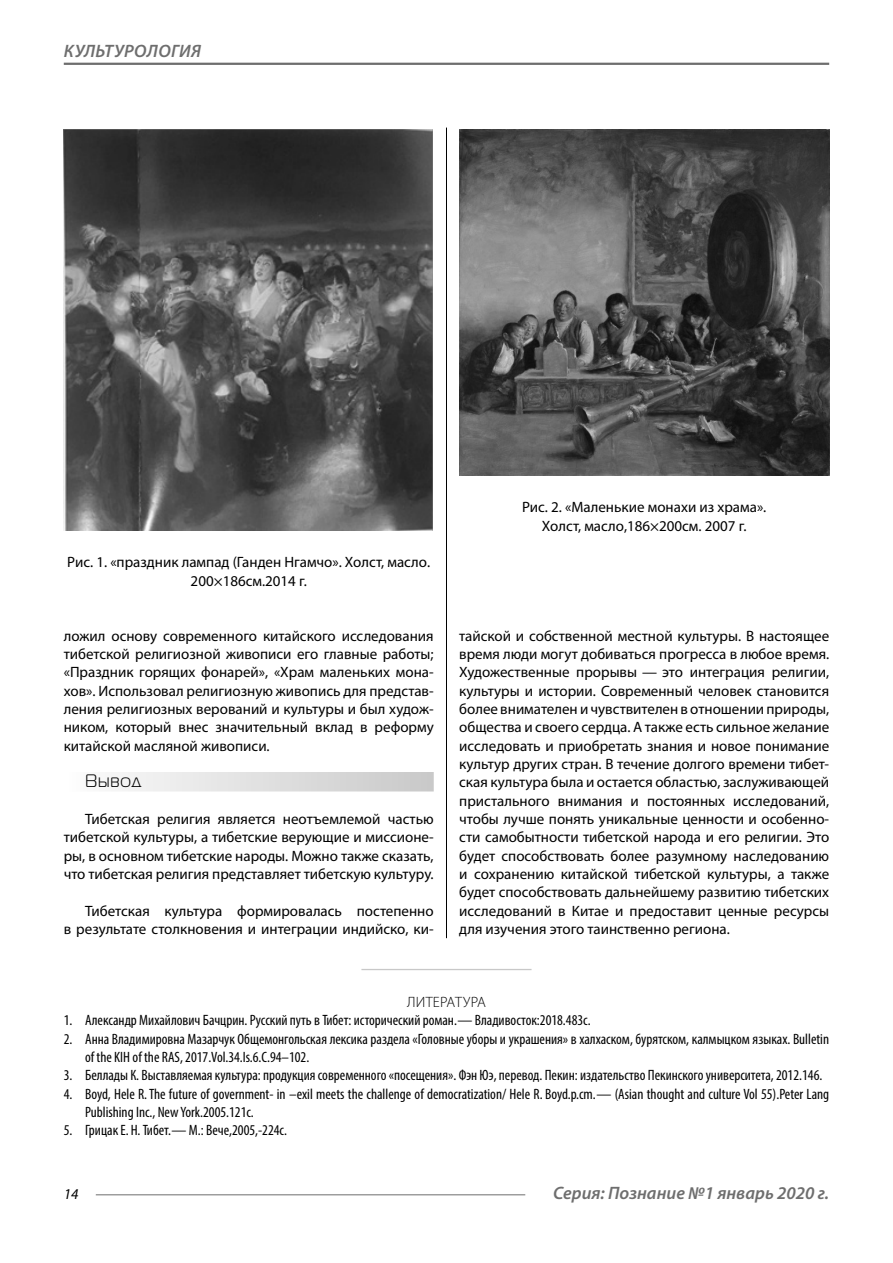
<style>
.page{position:relative;width:893px;height:1263px;background:#fff}
.page>*{position:absolute;margin:0;border:0;box-sizing:border-box;transform-origin:0 0}
.t1{font:italic 600 18px "Myriad Pro";color:#6e6e6e}
.Subheader{font:18px "Magistral C";letter-spacing:.05em;color:#000}
.Normal{font:15px/18.3px "Myriad Pro";color:#000;text-align:justify}
.t2{font:condensed 15px/18.3px "Myriad Pro";color:#000}
.podpis{font:15px/18.3px "Myriad Pro";color:#000;text-align:center}
.Literature{font:300 15px "Myriad Pro";letter-spacing:.02em;color:#000}
.t3{font:italic 15px "Myriad Pro";color:#000}
</style>
<div class="page">
<hr style="left:446px;top:128px;width:1px;height:1007px;background:#000">
<div style="left:64px;top:772px;width:370px;height:19px;background:linear-gradient(to right,#fdfdfd,#c8c8c8)"></div>
<div style="left:361px;top:969px;width:170px;height:6px;background:#c8c8c8"></div>
<div style="left:64px;top:970px;width:765px;height:293px;background:#fff"></div>
<img style="left:64px;top:129px;width:369px;height:402px">
<img style="left:459px;top:129px;width:370px;height:347px">
<hr style="left:64px;top:63px;width:765px;height:2px;background:#6e6e6e">
<hr style="left:96px;top:1194px;width:429px;height:1px;background:#6e6e6e">
<p class="t1" style="left:64px;top:39px;width:73px">Культурологи</p>
<p class="t1" style="left:191px;top:39px;width:11px">я</p>
<p class="podpis" style="left:67px;top:553px;width:364px">Рис. 1. «праздник лампад (Ганден Нгамчо». Холст, масло.<br>200×186см.2014 г.</p>
<p class="Normal" style="left:64px;top:626px;width:371px">ложил основу современного китайского исследования тибетской религиозной живописи его главные работы; «Праздник горящих фонарей», «Храм маленьких мона&shy;хов». Использовал религиозную живопись для представ&shy;ления религиозных верований и культуры и был худож&shy;ником, который внес значительный вклад в реформу китайской масляной живописи.</p>
<p class="Subheader" style="left:85px;top:771px;width:58px">Вывод</p>
<p class="Normal" style="left:64px;top:809px;width:371px;text-indent:21px">Тибетская религия является неотъемлемой частью тибетской культуры, а тибетские верующие и миссионе&shy;ры, в основном тибетские народы. Можно также сказать, что тибетская религия представляет тибетскую культуру.</p>
<p class="Normal" style="left:64px;top:901px;width:371px;text-align:right">Тибетская культура формировалась постепенно<br>в результате столкновения и интеграции индийско, ки-</p>
<p class="podpis" style="left:522px;top:498px;width:246px">Рис. 2. «Маленькие монахи из храма».<br>Холст, масло,186×200см. 2007 г.</p>
<p class="Normal" style="left:459px;top:626px;width:371px">тайской и собственной местной культуры. В настоящее время люди могут добиваться прогресса в любое время.<br>Художественные прорывы — это интеграция религии, культуры и истории. Современный человек становится более внимателен и чувствителен в отношении природы, общества и своего сердца. А также есть сильное желание исследовать и приобретать знания и новое понимание культур других стран. В течение долгого времени тибет&shy;ская культура была и остается областью, заслуживающей пристального внимания и постоянных исследований, чтобы лучше понять уникальные ценности и особенно&shy;сти самобытности тибетской народа и его религии. Это будет способствовать более разумному наследованию и сохранению китайской тибетской культуры, а также будет способствовать дальнейшему развитию тибетских исследований в Китае и предоставит ценные ресурсы для изучения этого таинственно региона.</p>
<p class="Literature" style="left:407px;top:993px;width:80px">ЛИТЕРАТУРА</p>
<p class="t2" style="left:64px;top:1011px;width:528px">1. Александр Михайлович Бачцрин. Русский путь в Тибет: исторический роман.— Владивосток:2018.483с.</p>
<p class="t2" style="left:85px;top:1029px;width:746px;text-indent:-21px">2. Анна Владимировна Мазарчук Общемонгольская лексика раздела «Головные уборы и украшения» в халхаском, бурятском, калмыцком языках. Bulletin of the KIH of the RAS, 2017.Vol.34.Is.6.C.94–102.</p>
<p class="t2" style="left:64px;top:1066px;width:760px">3. Беллады К. Выставляемая культура: продукция современного «посещения». Фэн Юэ, перевод. Пекин: издательство Пекинского университета, 2012.146.</p>
<p class="t2" style="left:85px;top:1084px;width:746px;text-indent:-21px">4. Boyd, Hele R.The future of government- in –exil meets the challenge of democratization/ Hele R. Boyd.p.cm.— (Asian thought and culture Vol 55).Peter Lang<br>Publishing Inc., New York.2005.121c.</p>
<p class="t2" style="left:64px;top:1121px;width:225px">5. Грицак Е. Н. Тибет.— М.: Вече,2005,-224с.</p>
<p class="t3" style="left:64px;top:1185px;width:16px">14</p>
<p class="t1" style="left:553px;top:1182px;width:278px">Серия: Познание №1 январь 2020 г.</p>
</div>
